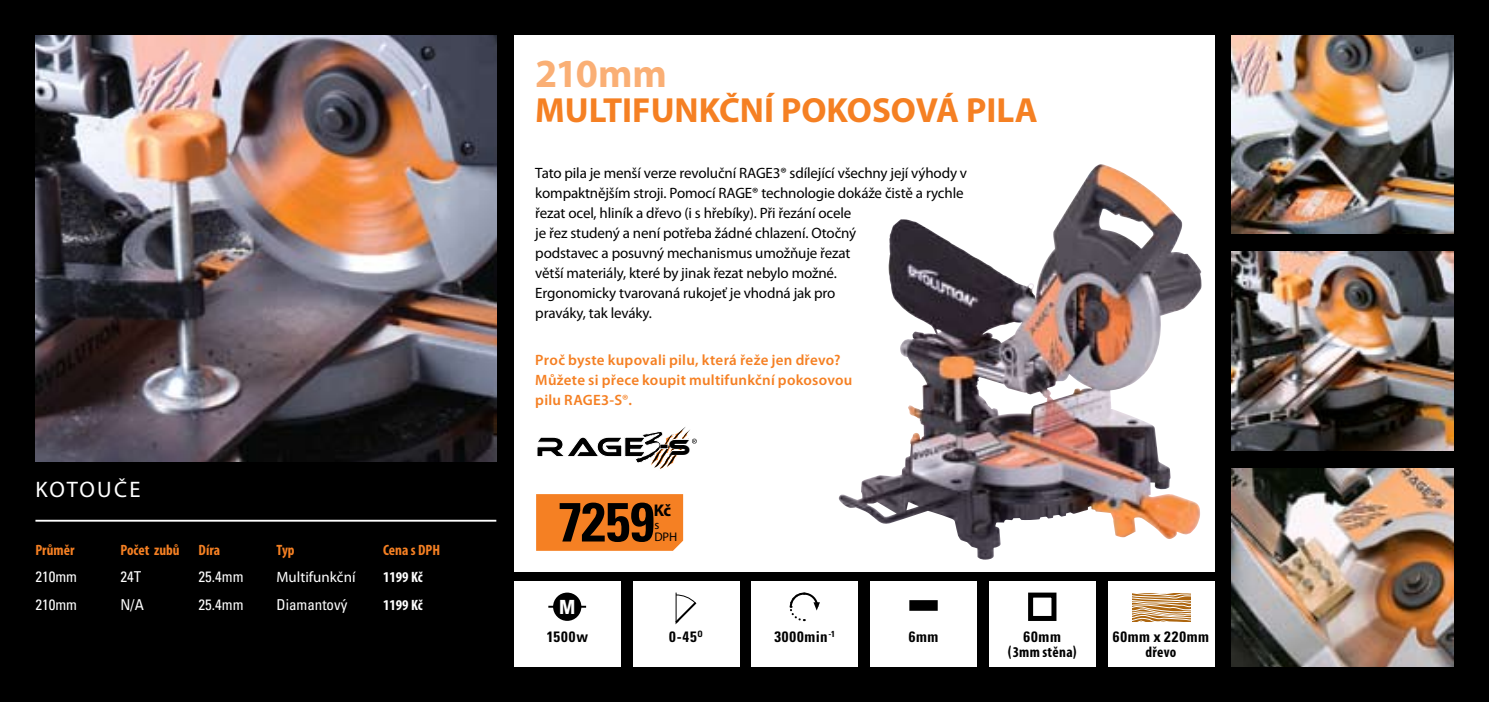
<style>
.page{position:relative;width:1489px;height:702px;background:#fff}
.page>*{position:absolute;margin:0;border:0;box-sizing:border-box;transform-origin:0 0}
.t1{font:700 condensed 55px "Univers";color:#000}
.t2{font:700 40px "Myriad Pro";letter-spacing:-.03em;color:#faaf75}
.t3{font:700 35px "Myriad Pro";color:#f58023}
.t4{font:22.5px "Myriad Pro";letter-spacing:.09em;color:#fff}
.t5{font:900 20.75px "Univers";color:#000}
.t6{font:700 condensed 19.5px "Univers";color:#fff}
.t7{font:700 17px "Myriad Pro";color:#000}
.t8{font:15px/20px "Myriad Pro";letter-spacing:-.01em;color:#010101}
.t9{font:600 15px/20px "Myriad Pro";letter-spacing:.02em;color:#f58023}
.t10{font:700 condensed 15px "Univers";letter-spacing:.05em;color:#000}
.t11{font:condensed 15px "Univers";color:#fff}
.t12{font:700 condensed 15px "Myriad Pro";color:#f58023}
.t13{font:700 condensed 15px "Myriad Pro";letter-spacing:.02em;color:#000}
.t14{font:15px "Myriad Pro";color:#fff}
.t15{font:700 condensed 15px "Myriad Pro";color:#fff}
.t16{font:12.5px/12.5px "Myriad Pro";color:#000}
.s1{font-weight:400}
.s2{font-family:"Ethnocentric";font-weight:400}
.s3{font-family:"Univers"}
</style>
<div class="page">
<div style="left:0;top:0;width:1488px;height:702px;background:#000"></div>
<img style="left:35px;top:35px;width:461px;height:426px">
<svg style="left:514px;top:35px;width:700px;height:537px;background:#e7e2e1"></svg>
<img style="left:1231px;top:35px;width:222px;height:199px">
<img style="left:1231px;top:468px;width:222px;height:198px">
<img style="left:1231px;top:252px;width:222px;height:198px">
<img style="left:888px;top:164px;width:211px;height:135px">
<div style="left:514px;top:581px;width:106px;height:85px;background:#fff"></div>
<div style="left:554px;top:593px;width:26px;height:27px;background:#000;border-radius:50%"></div>
<div style="left:553px;top:592px;width:28px;height:29px;border:2px solid #000;border-radius:50%"></div>
<hr style="left:548px;top:605px;width:38px;height:2px;background:#000">
<div style="left:632px;top:581px;width:107px;height:85px;background:#fff"></div>
<div style="left:751px;top:581px;width:106px;height:85px;background:#fff"></div>
<hr style="left:675px;top:592px;width:1px;height:30px;background:#000">
<svg style="left:675px;top:594px;width:22px;height:30px"></svg>
<div style="left:870px;top:581px;width:106px;height:85px;background:#fff"></div>
<svg style="left:789px;top:592px;width:31px;height:30px"></svg>
<div style="left:1107px;top:581px;width:107px;height:85px;background:#fff"></div>
<div style="left:989px;top:581px;width:106px;height:85px;background:#fff"></div>
<div style="left:1028px;top:592px;width:28px;height:29px;border:5px solid #000"></div>
<div style="left:910px;top:601px;width:26px;height:8px;background:#000"></div>
<div style="left:909px;top:600px;width:28px;height:10px;border:2px solid #000"></div>
<hr style="left:35px;top:519px;width:461px;height:2px;background:#fff">
<svg style="left:1132px;top:593px;width:57px;height:28px;background:#cea472"></svg>
<div style="left:536px;top:494px;width:147px;height:57px;background:#f58023"></div>
<svg style="left:535px;top:417px;width:161px;height:53px;background:#d6d4d3"></svg>
<h3 class="t4" style="left:35px;top:476px;width:107px">KOTOUČE</h3>
<p class="t12" style="left:35px;top:540px;width:40px">Průměr</p>
<p class="t12" style="left:120px;top:540px;width:61px">Počet zubů</p>
<p class="t12" style="left:198px;top:540px;width:23px">Díra</p>
<p class="t12" style="left:276px;top:540px;width:20px">Typ</p>
<p class="t12" style="left:383px;top:540px;width:58px">Cena s DPH</p>
<p class="t11" style="left:35px;top:567px;width:43px">210mm</p>
<p class="t11" style="left:120px;top:567px;width:22px">24T</p>
<p class="t11" style="left:198px;top:567px;width:46px">25.4mm</p>
<p class="t14" style="left:276px;top:568px;width:80px">Multifunkční</p>
<p class="t15" style="left:383px;top:568px;width:41px">1199 Kč</p>
<p class="t11" style="left:35px;top:595px;width:43px">210mm</p>
<p class="t11" style="left:120px;top:595px;width:25px">N/A</p>
<p class="t11" style="left:198px;top:595px;width:46px">25.4mm</p>
<p class="t11" style="left:276px;top:595px;width:72px">Diamantový</p>
<p class="t15" style="left:383px;top:595px;width:41px">1199 Kč</p>
<h2 class="t2" style="left:535px;top:47px;width:133px">210mm</h2>
<h3 class="t3" style="left:535px;top:87px;width:504px">MULTIFUNKČNÍ POKOSOVÁ PILA</h3>
<p class="t8" style="left:535px;top:162px;width:433px">Tato pila je menší verze revoluční RAGE3® sdílející všechny její výhody v kompaktnějším stroji. Pomocí RAGE® technologie dokáže čistě a rychle řezat ocel, hliník a dřevo (i s hřebíky). Při řezání ocele<br>je řez studený a není potřeba žádné chlazení. Otočný<br>podstavec a posuvný mechanismus umožňuje řezat<br>větší materiály, které by jinak řezat nebylo možné.<br>Ergonomicky tvarovaná rukojeť je vhodná jak pro<br>praváky, tak leváky.</p>
<p class="t9" style="left:535px;top:349px;width:318px">Proč byste kupovali pilu, která řeže jen dřevo?<br>Můžete si přece koupit multifunkční pokosovou pilu RAGE3-S<span class="s1">®</span>.</p>
<h3 class="t5" style="left:659px;top:431px;width:32px">-<span class="s2">S</span></h3>
<h1 class="t1" style="left:558px;top:488px;width:98px">7259</h1>
<p class="t7" style="left:653px;top:499px;width:19px">Kč</p>
<p class="t16" style="left:654px;top:518px;width:24px">s<br>DPH</p>
<p class="t6" style="left:559px;top:594px;width:18px">M</p>
<p class="t10" style="left:546px;top:627px;width:43px">1500w</p>
<p class="t10" style="left:669px;top:627px;width:35px">0-45<sup>O</sup></p>
<p class="t10" style="left:774px;top:627px;width:62px">3000min<sup>-1</sup></p>
<p class="t10" style="left:908px;top:627px;width:31px">6mm</p>
<p class="t10" style="left:1023px;top:627px;width:39px">60mm</p>
<p class="t13" style="left:1007px;top:642px;width:71px"><span class="s3">(</span>3mm stěna<span class="s3">)</span></p>
<p class="t10" style="left:548px;top:627px;width:39px">50mm</p>
<p class="t10" style="left:675px;top:627px;width:24px">7kg</p>
<p class="t10" style="left:795px;top:627px;width:28px">-45<sup>O</sup></p>
<p class="t10" style="left:1023px;top:627px;width:8px">5</p>
<p class="t10" style="left:1142px;top:627px;width:39px">50mm</p>
<p class="t10" style="left:1112px;top:627px;width:98px">60mm x 220mm</p>
<p class="t13" style="left:1145px;top:642px;width:32px">dřevo</p>
</div>
